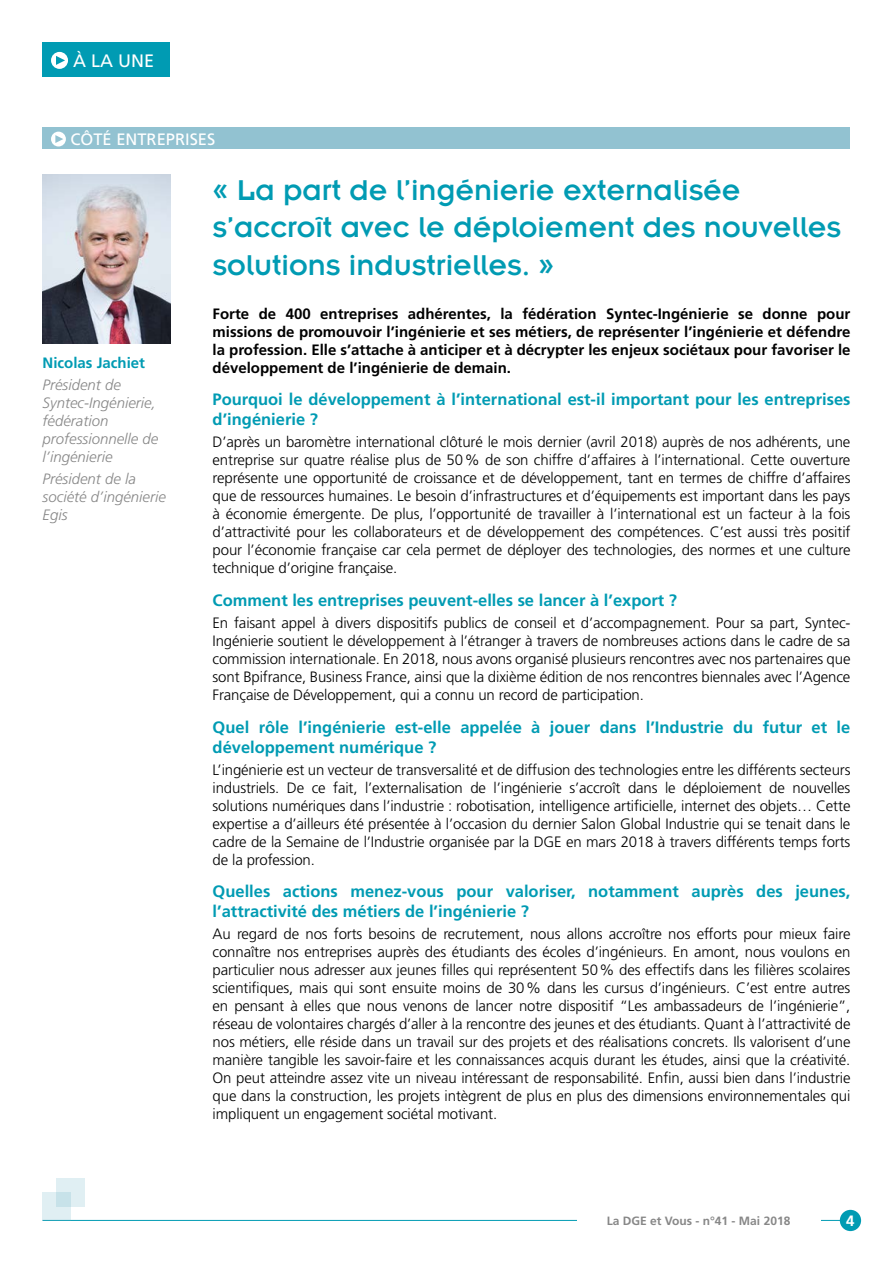
<style>
.page{position:relative;width:893px;height:1263px;background:#fff}
.page>*{position:absolute;margin:0;border:0;box-sizing:border-box;transform-origin:0 0}
.Titre{font:31.5px/37.8px "Insignia";color:#009bb3}
.t1{font:18px "Frutiger";color:#fff}
.Titre_paragraphe{font:700 16.5px/19.8px "Frutiger";color:#009bb3}
.t2{font:16.5px "Frutiger";color:#fff}
.Texte{font:300 15px/18px "Frutiger";letter-spacing:-.01em;color:#000;text-align:justify}
.Chapeau{font:700 15px/18px "Frutiger";color:#000;text-align:justify}
.fonction{font:italic 300 15px/18px "Frutiger";color:#878787}
.nom{font:700 15px "Frutiger";color:#009bb3}
.t3{font:700 15px "Frutiger";color:#fff}
.t4{font:700 12px "Frutiger";color:#878787}
</style>
<div class="page">
<hr style="left:43px;top:1220px;width:797px;height:1px;background:#009bb3">
<svg style="left:43px;top:1192px;width:28px;height:29px"></svg>
<svg style="left:57px;top:1178px;width:28px;height:28px"></svg>
<div style="left:840px;top:1210px;width:21px;height:21px;background:#009bb3;border-radius:50%"></div>
<div style="left:43px;top:43px;width:127px;height:34px;background:#009bb3"></div>
<svg style="left:51px;top:52px;width:17px;height:17px"></svg>
<div style="left:577px;top:1214px;width:243px;height:13px;background:#fff"></div>
<div style="left:43px;top:128px;width:807px;height:21px;background:#92c2d1"></div>
<svg style="left:51px;top:132px;width:15px;height:14px"></svg>
<img style="left:43px;top:174px;width:127px;height:169px">
<p class="t1" style="left:73px;top:50px;width:83px">À LA UNE</p>
<p class="t2" style="left:70px;top:130px;width:146px">CÔTÉ ENTREPRISES</p>
<p class="Titre" style="left:213px;top:171px;width:630px">« La part de l’ingénierie externalisée s’accroît avec le déploiement des nouvelles solutions industrielles. »</p>
<p class="Chapeau" style="left:213px;top:304px;width:639px">Forte de 400 entreprises adhérentes, la fédération Syntec-Ingénierie se donne pour missions de promouvoir l’ingénierie et ses métiers, de représenter l’ingénierie et défendre la profession. Elle s’attache à anticiper et à décrypter les enjeux sociétaux pour favoriser le développement de l’ingénierie de demain.</p>
<p class="Titre_paragraphe" style="left:213px;top:389px;width:639px">Pourquoi le développement à l’international est-il important pour les entreprises d’ingénierie ?</p>
<p class="Texte" style="left:213px;top:433px;width:639px">D’après un baromètre international clôturé le mois dernier (avril 2018) auprès de nos adhérents, une entreprise sur quatre réalise plus de 50% de son chiffre d’affaires à l’international. Cette ouverture représente une opportunité de croissance et de développement, tant en termes de chiffre d’affaires que de ressources humaines. Le besoin d’infrastructures et d’équipements est important dans les pays à économie émergente. De plus, l’opportunité de travailler à l’international est un facteur à la fois d’attractivité pour les collaborateurs et de développement des compétences. C’est aussi très positif pour l’économie française car cela permet de déployer des technologies, des normes et une culture technique d’origine française.</p>
<p class="Titre_paragraphe" style="left:213px;top:590px;width:466px">Comment les entreprises peuvent-elles se lancer à l’export ?</p>
<p class="Texte" style="left:213px;top:614px;width:639px">En faisant appel à divers dispositifs publics de conseil et d’accompagnement. Pour sa part, Syntec-Ingénierie soutient le développement à l’étranger à travers de nombreuses actions dans le cadre de sa commission internationale. En 2018, nous avons organisé plusieurs rencontres avec nos partenaires que sont Bpifrance, Business France, ainsi que la dixième édition de nos rencontres biennales avec l’Agence Française de Développement, qui a connu un record de participation.</p>
<p class="Titre_paragraphe" style="left:213px;top:717px;width:639px">Quel rôle l’ingénierie est-elle appelée à jouer dans l’Industrie du futur et le développement numérique ?</p>
<p class="Texte" style="left:213px;top:761px;width:639px">L’ingénierie est un vecteur de transversalité et de diffusion des technologies entre les différents secteurs industriels. De ce fait, l’externalisation de l’ingénierie s’accroît dans le déploiement de nouvelles solutions numériques dans l’industrie : robotisation, intelligence artificielle, internet des objets… Cette expertise a d’ailleurs été présentée à l’occasion du dernier Salon Global Industrie qui se tenait dans le cadre de la Semaine de l’Industrie organisée par la DGE en mars 2018 à travers différents temps forts de la profession.</p>
<p class="Titre_paragraphe" style="left:213px;top:882px;width:639px">Quelles actions menez-vous pour valoriser, notamment auprès des jeunes, l’attractivité des métiers de l’ingénierie ?</p>
<p class="Texte" style="left:213px;top:925px;width:639px">Au regard de nos forts besoins de recrutement, nous allons accroître nos efforts pour mieux faire connaître nos entreprises auprès des étudiants des écoles d’ingénieurs. En amont, nous voulons en particulier nous adresser aux jeunes filles qui représentent 50% des effectifs dans les filières scolaires scientifiques, mais qui sont ensuite moins de 30% dans les cursus d’ingénieurs. C’est entre autres en pensant à elles que nous venons de lancer notre dispositif “Les ambassadeurs de l’ingénierie”, réseau de volontaires chargés d’aller à la rencontre des jeunes et des étudiants. Quant à l’attractivité de nos métiers, elle réside dans un travail sur des projets et des réalisations concrets. Ils valorisent d’une manière tangible les savoir-faire et les connaissances acquis durant les études, ainsi que la créativité.<br>On peut atteindre assez vite un niveau intéressant de responsabilité. Enfin, aussi bien dans l’industrie que dans la construction, les projets intègrent de plus en plus des dimensions environnementales qui impliquent un engagement sociétal motivant.</p>
<p class="nom" style="left:43px;top:354px;width:104px">Nicolas Jachiet</p>
<p class="fonction" style="left:43px;top:376px;width:117px">Président de<br>Syntec-Ingénierie, fédération professionnelle de l’ingénierie</p>
<p class="fonction" style="left:43px;top:470px;width:125px">Président de la société d’ingénierie<br>Egis</p>
<p class="t4" style="left:607px;top:1214px;width:185px">La DGE et Vous - n°41 - Mai 2018</p>
<p class="t3" style="left:846px;top:1212px;width:10px">4</p>
</div>
